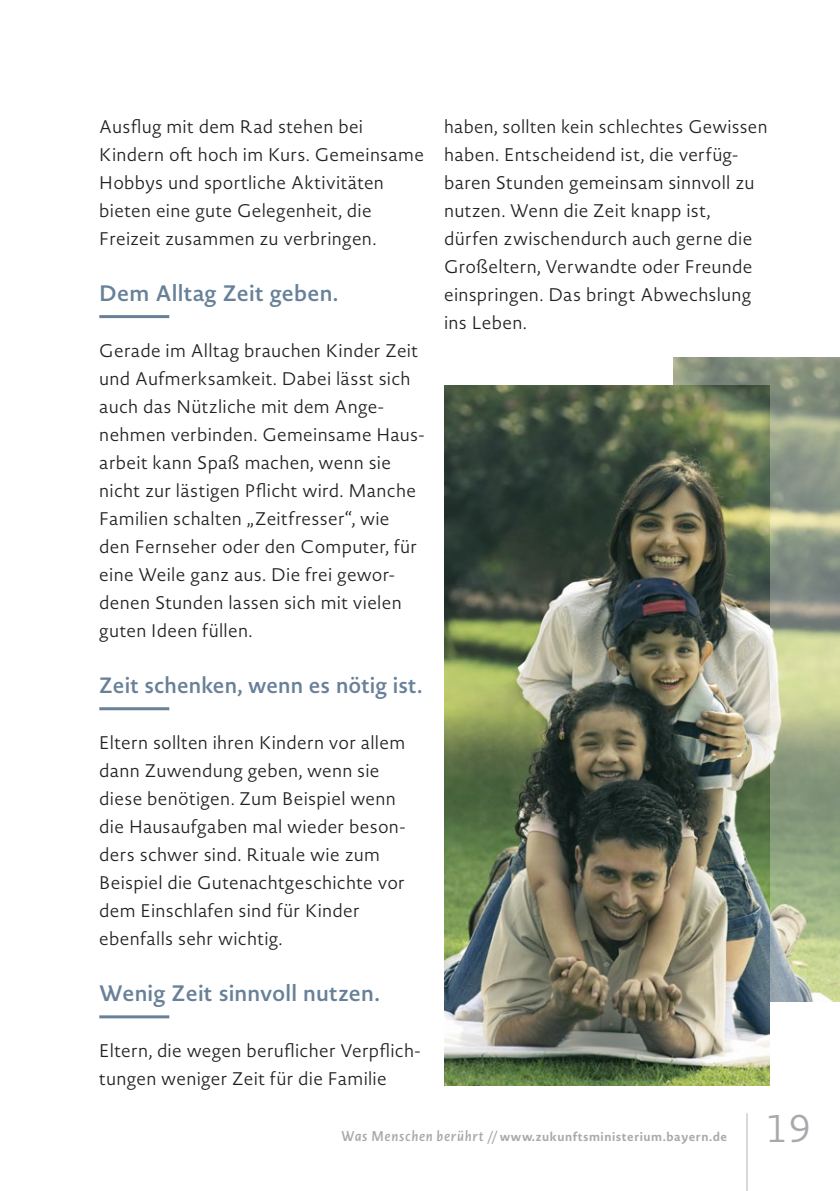
<style>
.page{position:relative;width:840px;height:1191px;background:#fff}
.page>*{position:absolute;margin:0;border:0;box-sizing:border-box;transform-origin:0 0}
.t1{font:300 38px "Novel Sans Pro";color:#a8a9ad}
.t2{font:600 22px "Novel Sans Pro";letter-spacing:.01em;color:#688198}
.t3{font:600 21.8px "Novel Sans Pro";letter-spacing:.005em;color:#688198}
.t4{font:300 18px/28px "Novel Sans Pro";letter-spacing:.015em;color:#231f20}
.t5{font:700 12px "Novel Sans Pro";letter-spacing:.045em;color:#a8a9ad}
.s1{font-weight:600;font-style:italic;font-size:14px}
.s2{font-weight:600}
</style>
<div class="page">
<img style="left:673px;top:358px;width:166px;height:643px">
<hr style="left:99px;top:315px;width:70px;height:3px;background:#688198">
<hr style="left:99px;top:707px;width:70px;height:3px;background:#688198">
<hr style="left:99px;top:1015px;width:70px;height:3px;background:#688198">
<img style="left:444px;top:385px;width:324px;height:700px">
<hr style="left:746px;top:1113px;width:1px;height:78px;background:#b4b5b8">
<p class="t4" style="left:99px;top:112px;width:326px">Ausflug mit dem Rad stehen bei Kindern oft hoch im Kurs. Gemeinsame Hobbys und sportliche Aktivitäten bieten eine gute Gelegenheit, die Freizeit zusammen zu verbringen.</p>
<h3 class="t2" style="left:99px;top:277px;width:240px">Dem Alltag Zeit geben.</h3>
<p class="t4" style="left:99px;top:336px;width:326px">Gerade im Alltag brauchen Kinder Zeit und Aufmerksamkeit. Dabei lässt sich auch das Nützliche mit dem Ange&shy;nehmen verbinden. Gemeinsame Haus&shy;arbeit kann Spaß machen, wenn sie nicht zur lästigen Pflicht wird. Manche Familien schalten „Zeitfresser“, wie den Fernseher oder den Computer, für eine Weile ganz aus. Die frei gewor&shy;denen Stunden lassen sich mit vielen guten Ideen füllen.</p>
<h3 class="t3" style="left:99px;top:669px;width:324px">Zeit schenken, wenn es nötig ist.</h3>
<p class="t4" style="left:99px;top:728px;width:307px">Eltern sollten ihren Kindern vor allem dann Zuwendung geben, wenn sie diese benötigen. Zum Beispiel wenn die Hausaufgaben mal wieder beson&shy;ders schwer sind. Rituale wie zum Beispiel die Gutenachtgeschichte vor dem Einschlafen sind für Kinder ebenfalls sehr wichtig.</p>
<h3 class="t2" style="left:99px;top:977px;width:282px">Wenig Zeit sinnvoll nutzen.</h3>
<p class="t4" style="left:99px;top:1036px;width:322px">Eltern, die wegen beruflicher Verpflich&shy;tungen weniger Zeit für die Familie</p>
<p class="t4" style="left:444px;top:112px;width:325px">haben, sollten kein schlechtes Gewissen haben. Entscheidend ist, die verfüg&shy;baren Stunden gemeinsam sinnvoll zu nutzen. Wenn die Zeit knapp ist, dürfen zwischendurch auch gerne die Großeltern, Verwandte oder Freunde einspringen. Das bringt Abwechslung ins Leben.</p>
<p class="t5" style="left:341px;top:1128px;width:387px"><span class="s1">Was Menschen berührt</span> <span class="s2">//</span> www.zukunftsministerium.bayern.de</p>
<h1 class="t1" style="left:765px;top:1101px;width:46px">19</h1>
</div>
